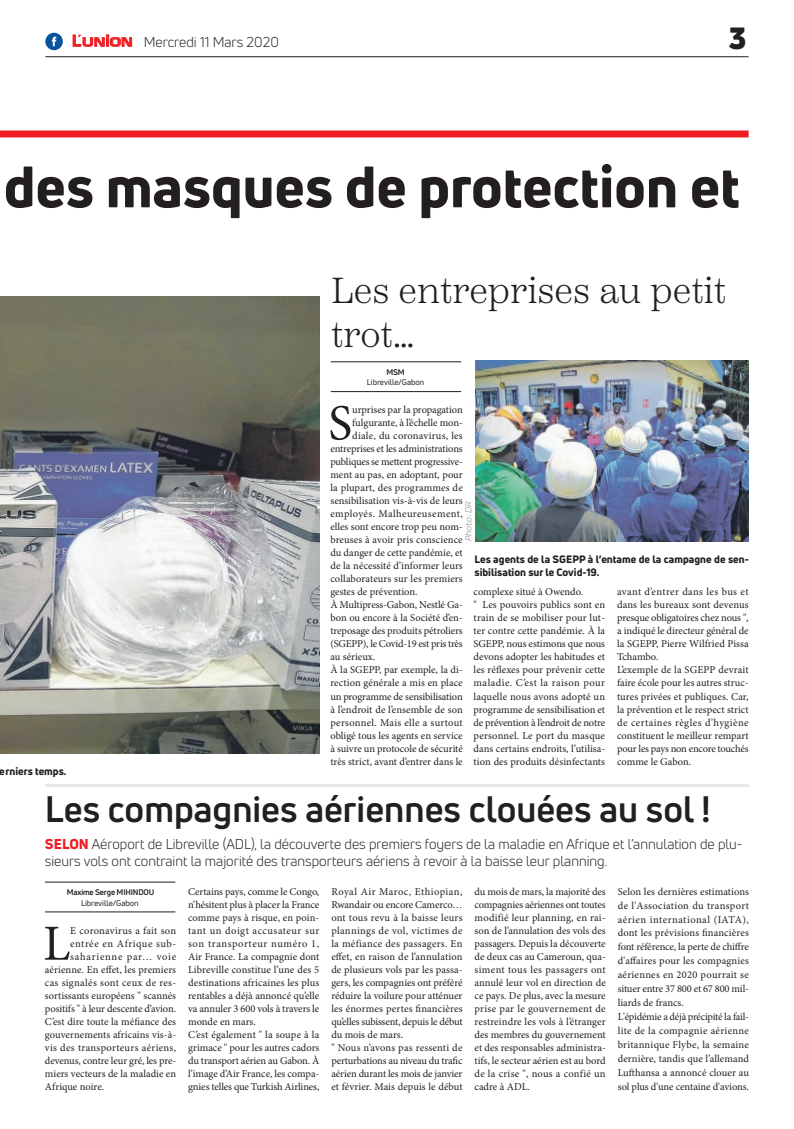
<style>
.page{position:relative;width:794px;height:1129px;background:#fff}
.page>*{position:absolute;margin:0;border:0;box-sizing:border-box;transform-origin:0 0}
.t1{font:800 57px "Uni Neue";color:#231f20}
.t2{font:50.5px "Minion Pro";color:#231f20}
.t3{font:700 36px "Uni Neue";color:#231f20}
.t4{font:300 36px/43.2px "Scotch Text";color:#231f20}
.t5{font:900 30px "Uni Neue";color:#231f20}
.t6{font:14px/16.8px "Uni Neue";color:#231f20}
.t7{font:10.5px/13px "Minion Pro";color:#231f20}
.t8{font:800 10.5px/12.6px "Uni Neue";color:#231f20}
.t9{font:10.5px "Minion Pro";letter-spacing:.03em;color:#231f20}
.t10{font:10.5px "Minion Pro";letter-spacing:.025em;color:#231f20}
.t11{font:10.5px "Minion Pro";letter-spacing:-.025em;color:#231f20}
.t12{font:10.5px "Minion Pro";letter-spacing:-.02em;color:#231f20}
.t13{font:10.5px "Minion Pro";letter-spacing:.035em;color:#231f20}
.t14{font:10.5px "Minion Pro";letter-spacing:.02em;color:#231f20}
.t15{font:10.5px "Minion Pro";letter-spacing:.05em;color:#231f20}
.t16{font:10.5px "Minion Pro";letter-spacing:.07em;color:#231f20}
.t17{font:italic 9px "Praktika";color:#818386}
.t18{font:8px "Uni Neue";color:#231f20}
.t19{font:700 8px "Uni Neue";letter-spacing:-.02em;color:#231f20}
.s1{font-family:"Eurostile";font-weight:600;font-size:15px;color:#ee1d23}
.s2{font-family:"Eurostile";font-weight:600;font-size:11.4px;color:#ee1d23}
.s3{font-weight:800;color:#ee1d23}
</style>
<div class="page">
<hr style="left:45px;top:56px;width:703px;height:1px;background:#231f20">
<div style="left:0;top:130px;width:748px;height:7px;background:#ee1d23"></div>
<svg style="left:72px;top:34px;width:60px;height:13px"></svg>
<div style="left:45px;top:33px;width:18px;height:17px;background:#08549e;border-radius:50%"></div>
<svg style="left:52px;top:37px;width:4px;height:9px"></svg>
<hr style="left:45px;top:911px;width:130px;height:1px;background:#231f20">
<hr style="left:45px;top:881px;width:130px;height:1px;background:#231f20">
<hr style="left:331px;top:391px;width:130px;height:1px;background:#231f20">
<hr style="left:331px;top:361px;width:130px;height:1px;background:#231f20">
<img style="left:475px;top:360px;width:273px;height:181px">
<img style="left:0;top:296px;width:320px;height:457px">
<hr style="left:45px;top:784px;width:703px;height:3px;background:#e7e8e2">
<h3 class="t6" style="left:72px;top:33px;width:208px"><span class="s1">L</span><span class="s2">UNION</span> Mercredi 11 Mars 2020</h3>
<h3 class="t5" style="left:729px;top:17px;width:19px">3</h3>
<h1 class="t1" style="left:4px;top:148px;width:737px">des masques de protection et</h1>
<p class="t8" style="left:0;top:765px;width:68px">erniers temps.</p>
<h3 class="t4" style="left:331px;top:269px;width:396px">Les entreprises au petit trot…</h3>
<p class="t19" style="left:386px;top:367px;width:20px">MSM</p>
<p class="t18" style="left:367px;top:377px;width:59px">Libreville/Gabon</p>
<h2 class="t2" style="left:328px;top:389px;width:25px">S</h2>
<p class="t7" style="left:352px;top:403px;width:112px">urprises par la propagation</p>
<p class="t7" style="left:352px;top:416px;width:112px">fulgurante, à l’échelle mon-</p>
<p class="t14" style="left:352px;top:429px;width:112px">diale, du coronavirus, les</p>
<p class="t7" style="left:330px;top:442px;width:134px">entreprises et les administrations</p>
<p class="t11" style="left:330px;top:455px;width:134px">publiques se mettent progressive-</p>
<p class="t7" style="left:330px;top:468px;width:134px">ment au pas, en adoptant, pour</p>
<p class="t7" style="left:330px;top:481px;width:134px">la plupart, des programmes de</p>
<p class="t7" style="left:330px;top:494px;width:134px">sensibilisation vis-à-vis de leurs</p>
<p class="t13" style="left:330px;top:507px;width:134px">employés. Malheureusement,</p>
<p class="t7" style="left:330px;top:520px;width:134px">elles sont encore trop peu nom-</p>
<p class="t7" style="left:330px;top:533px;width:134px">breuses à avoir pris conscience</p>
<p class="t7" style="left:330px;top:546px;width:134px">du danger de cette pandémie, et</p>
<p class="t7" style="left:330px;top:559px;width:134px">de la nécessité d’informer leurs</p>
<p class="t7" style="left:330px;top:572px;width:134px">collaborateurs sur les premiers</p>
<p class="t7" style="left:330px;top:585px;width:89px">gestes de prévention.</p>
<p class="t7" style="left:330px;top:598px;width:134px">À Multipress-Gabon, Nestlé Ga-</p>
<p class="t7" style="left:330px;top:611px;width:134px">bon ou encore à la Société d’en-</p>
<p class="t7" style="left:330px;top:624px;width:134px">treposage des produits pétroliers</p>
<p class="t12" style="left:330px;top:637px;width:134px">(SGEPP), le Covid-19 est pris très</p>
<p class="t7" style="left:330px;top:650px;width:46px">au sérieux.</p>
<p class="t7" style="left:330px;top:663px;width:134px">À la SGEPP, par exemple, la di-</p>
<p class="t7" style="left:330px;top:676px;width:134px">rection générale a mis en place</p>
<p class="t7" style="left:330px;top:689px;width:134px">un programme de sensibilisation</p>
<p class="t7" style="left:330px;top:702px;width:134px">à l’endroit de l’ensemble de son</p>
<p class="t10" style="left:330px;top:715px;width:134px">personnel. Mais elle a surtout</p>
<p class="t7" style="left:330px;top:728px;width:134px">obligé tous les agents en service</p>
<p class="t7" style="left:330px;top:741px;width:134px">à suivre un protocole de sécurité</p>
<p class="t7" style="left:330px;top:754px;width:134px">très strict, avant d’entrer dans le</p>
<p class="t17" style="left:462px;top:541px;width:41px;rotate:-90deg">Photo : DR</p>
<p class="t8" style="left:474px;top:553px;width:276px">Les agents de la SGEPP à l’entame de la campagne de sen&shy;sibilisation sur le Covid-19.</p>
<p class="t7" style="left:473px;top:585px;width:133px">complexe situé à Owendo.<br>" Les pouvoirs publics sont en train de se mobiliser pour lut&shy;ter contre cette pandémie. À la<br>SGEPP, nous estimons que nous devons adopter les habitudes et les réflexes pour prévenir cette maladie. C’est la raison pour laquelle nous avons adopté un programme de sensibilisation et de prévention à l’endroit de notre personnel. Le port du masque dans certains endroits, l’utilisa&shy;tion des produits désinfectants</p>
<p class="t7" style="left:617px;top:585px;width:133px">avant d’entrer dans les bus et dans les bureaux sont devenus presque obligatoires chez nous ", a indiqué le directeur général de la SGEPP, Pierre Wilfried Pissa<br>Tchambo.<br>L’exemple de la SGEPP devrait faire école pour les autres struc&shy;tures privées et publiques. Car, la prévention et le respect strict de certaines règles d’hygiène constituent le meilleur rempart pour les pays non encore touchés comme le Gabon.</p>
<h3 class="t3" style="left:45px;top:786px;width:667px">Les compagnies aériennes clouées au sol !</h3>
<h3 class="t6" style="left:45px;top:835px;width:699px"><span class="s3">SELON</span> Aéroport de Libreville (ADL), la découverte des premiers foyers de la maladie en Afrique et l’annulation de plu&shy;sieurs vols ont contraint la majorité des transporteurs aériens à revoir à la baisse leur planning.</h3>
<p class="t19" style="left:67px;top:887px;width:89px">Maxime Serge MIHINDOU</p>
<p class="t18" style="left:81px;top:897px;width:59px">Libreville/Gabon</p>
<h2 class="t2" style="left:43px;top:909px;width:29px">L</h2>
<p class="t10" style="left:70px;top:923px;width:107px">E coronavirus a fait son</p>
<p class="t15" style="left:70px;top:936px;width:107px">entrée en Afrique sub-</p>
<p class="t16" style="left:70px;top:949px;width:107px">saharienne par… voie</p>
<p class="t7" style="left:45px;top:962px;width:133px">aérienne. En effet, les premiers</p>
<p class="t9" style="left:45px;top:975px;width:133px">cas signalés sont ceux de res-</p>
<p class="t7" style="left:45px;top:988px;width:133px">sortissants européens " scannés</p>
<p class="t7" style="left:45px;top:1001px;width:133px">positifs " à leur descente d’avion.</p>
<p class="t7" style="left:45px;top:1014px;width:133px">C’est dire toute la méfiance des</p>
<p class="t7" style="left:45px;top:1027px;width:133px">gouvernements africains vis-à-</p>
<p class="t9" style="left:45px;top:1040px;width:133px">vis des transporteurs aériens,</p>
<p class="t7" style="left:45px;top:1053px;width:133px">devenus, contre leur gré, les pre-</p>
<p class="t7" style="left:45px;top:1066px;width:133px">miers vecteurs de la maladie en</p>
<p class="t7" style="left:45px;top:1079px;width:61px">Afrique noire.</p>
<p class="t7" style="left:188px;top:884px;width:133px">Certains pays, comme le Congo, n’hésitent plus à placer la France comme pays à risque, en poin&shy;tant un doigt accusateur sur son transporteur numéro 1,<br>Air France. La compagnie dont<br>Libreville constitue l’une des 5 destinations africaines les plus rentables a déjà annoncé qu’elle va annuler 3 600 vols à travers le monde en mars.<br>C’est également " la soupe à la grimace " pour les autres cadors du transport aérien au Gabon. À l’image d’Air France, les compa&shy;gnies telles que Turkish Airlines,</p>
<p class="t7" style="left:331px;top:884px;width:133px">Royal Air Maroc, Ethiopian,<br>Rwandair ou encore Camerco… ont tous revu à la baisse leurs plannings de vol, victimes de la méfiance des passagers. En effet, en raison de l’annulation de plusieurs vols par les passa&shy;gers, les compagnies ont préféré réduire la voilure pour atténuer les énormes pertes financières qu’elles subissent, depuis le début du mois de mars.<br>" Nous n’avons pas ressenti de perturbations au niveau du trafic aérien durant les mois de janvier et février. Mais depuis le début</p>
<p class="t7" style="left:474px;top:884px;width:133px;text-align:justify">du mois de mars, la majorité des compagnies aériennes ont toutes modifié leur planning, en rai&shy;son de l’annulation des vols des passagers. Depuis la découverte de deux cas au Cameroun, qua&shy;siment tous les passagers ont annulé leur vol en direction de ce pays. De plus, avec la mesure prise par le gouvernement de restreindre les vols à l’étranger des membres du gouvernement et des responsables administra&shy;tifs, le secteur aérien est au bord de la crise ", nous a confié un cadre à ADL.</p>
<p class="t7" style="left:618px;top:884px;width:133px;line-height:13.9px">Selon les dernières estimations de l'Association du transport aérien international (IATA), dont les prévisions financières font référence, la perte de chiffre d'affaires pour les compagnies aériennes en 2020 pourrait se situer entre 37 800 et 67 800 mil&shy;liards de francs.<br>L'épidémie a déjà précipité la fail&shy;lite de la compagnie aérienne britannique Flybe, la semaine dernière, tandis que l’allemand<br>Lufthansa a annoncé clouer au sol plus d'une centaine d'avions.</p>
</div>
